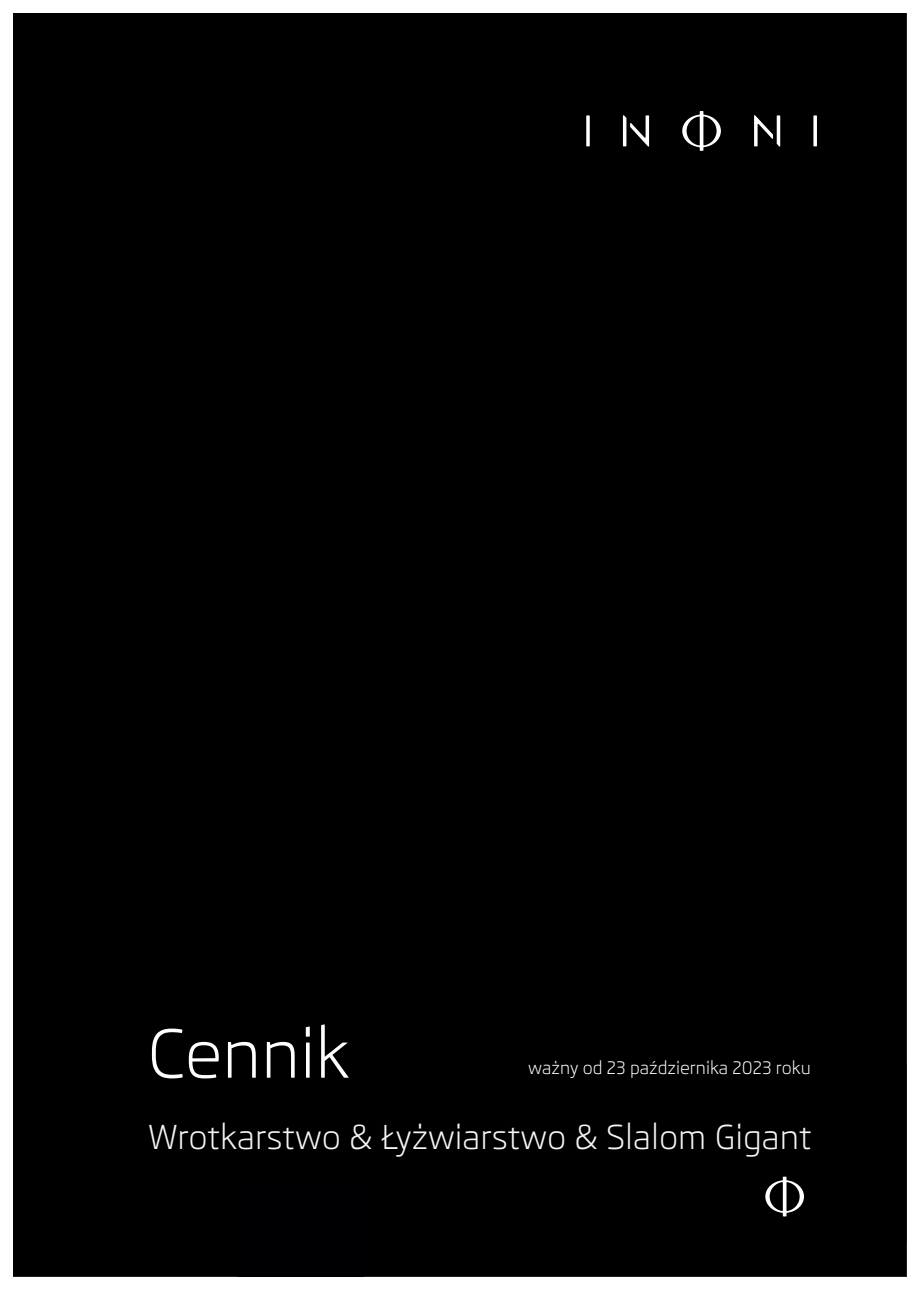
<style>
.page{position:relative;width:920px;height:1290px;background:#fff}
.page>*{position:absolute;margin:0;border:0;box-sizing:border-box;transform-origin:0 0}
.t1{font:67.2px "Skoda Pro";color:#fff}
.t2{font:33.45px "Skoda Pro";color:#f3f6f5}
.t3{font:17.4px "Skoda Pro";color:#fff}
</style>
<div class="page">
<div style="left:14px;top:14px;width:892px;height:1262px;background:#000"></div>
<svg style="left:586px;top:111px;width:231px;height:40px"></svg>
<svg style="left:765px;top:1177px;width:39px;height:39px"></svg>
<h1 class="t1" style="left:147px;top:1014px;width:204px">Cennik</h1>
<p class="t3" style="left:528px;top:1058px;width:284px">ważny od 23 października 2023 roku</p>
<p class="t2" style="left:148px;top:1118px;width:665px">Wrotkarstwo &amp; Łyżwiarstwo &amp; Slalom Gigant</p>
</div>
